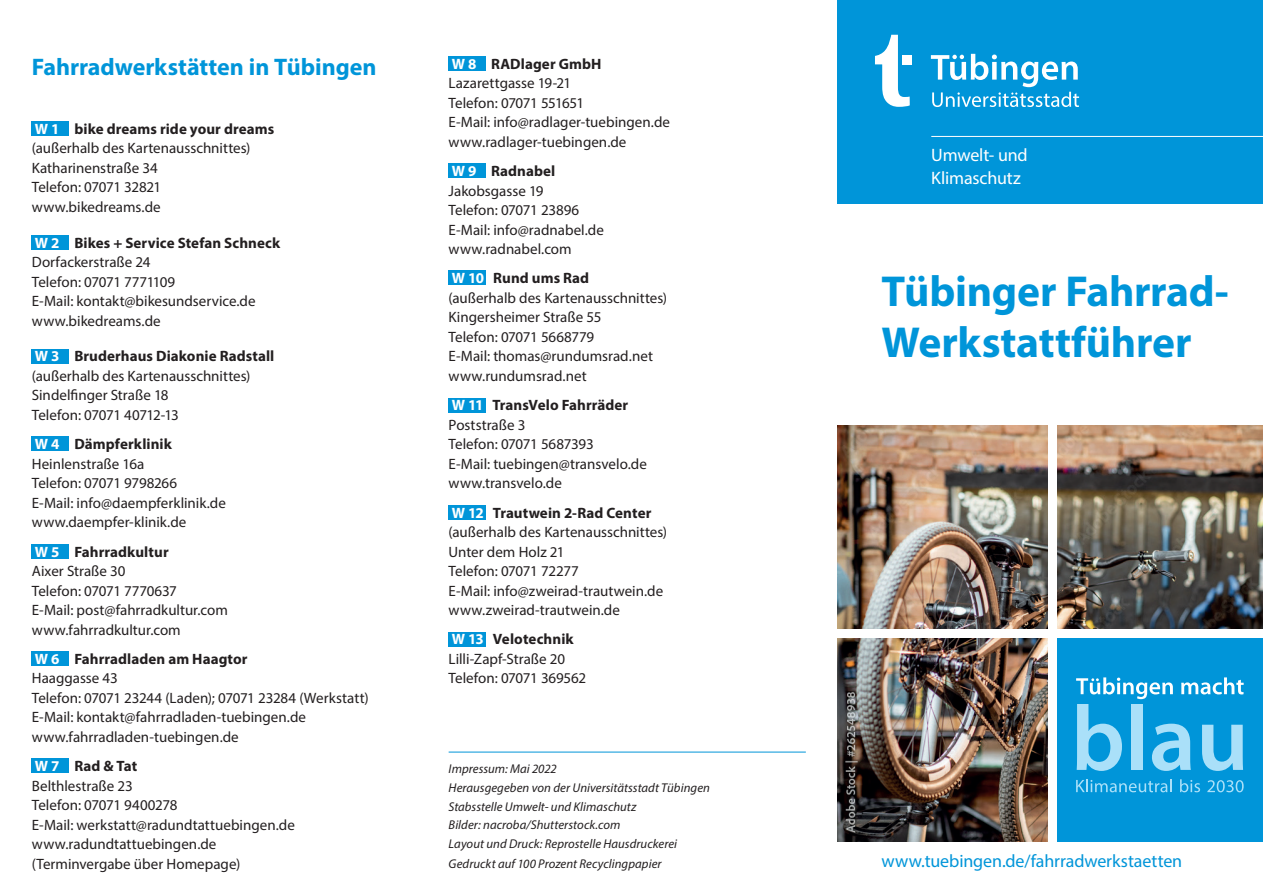
<style>
.page{position:relative;width:1263px;height:893px;background:#fff}
.page>*{position:absolute;margin:0;border:0;box-sizing:border-box;transform-origin:0 0}
.t1{font:700 43.5px/51px "Myriad Pro";letter-spacing:-.005em;color:#0095d9}
.t2{font:700 24px "Myriad Pro";letter-spacing:-.005em;color:#0095d9}
.t3{font:18px "Myriad Pro";letter-spacing:-.005em;color:#0095d9}
.t4{font:18px/22.5px "Myriad Pro";letter-spacing:-.01em;color:#fff}
.t5{font:15px/19.5px "Myriad Pro";color:#231f20}
.t6{font:italic 12.75px/18.9px "Myriad Pro";letter-spacing:.005em;color:#231f20}
.s1{font-weight:700;color:#fff}
.s2{font-weight:700}
</style>
<div class="page">
<div style="left:449px;top:632px;width:37px;height:15px;background:#0095d9"></div>
<div style="left:448px;top:505px;width:38px;height:14px;background:#0095d9"></div>
<div style="left:449px;top:398px;width:37px;height:14px;background:#0095d9"></div>
<div style="left:449px;top:271px;width:37px;height:14px;background:#0095d9"></div>
<div style="left:449px;top:163px;width:37px;height:15px;background:#0095d9"></div>
<div style="left:449px;top:56px;width:37px;height:15px;background:#0095d9"></div>
<div style="left:32px;top:759px;width:37px;height:14px;background:#0095d9"></div>
<div style="left:32px;top:651px;width:37px;height:15px;background:#0095d9"></div>
<div style="left:32px;top:544px;width:37px;height:14px;background:#0095d9"></div>
<div style="left:32px;top:436px;width:37px;height:15px;background:#0095d9"></div>
<div style="left:32px;top:349px;width:37px;height:15px;background:#0095d9"></div>
<div style="left:32px;top:235px;width:37px;height:15px;background:#0095d9"></div>
<div style="left:32px;top:122px;width:37px;height:14px;background:#0095d9"></div>
<img style="left:838px;top:425px;width:425px;height:417px">
<div style="left:838px;top:0;width:425px;height:204px;background:#0095d9"></div>
<hr style="left:931px;top:136px;width:332px;height:1px;background:#fff">
<svg style="left:931px;top:54px;width:148px;height:53px"></svg>
<svg style="left:875px;top:35px;width:35px;height:72px"></svg>
<div style="left:902px;top:55px;width:10px;height:9px;background:#fff"></div>
<hr style="left:449px;top:752px;width:357px;height:1px;background:#0095d9">
<div style="left:1057px;top:638px;width:206px;height:204px;background:#0095d9"></div>
<svg style="left:1076px;top:677px;width:168px;height:94px"></svg>
<svg style="left:1076px;top:779px;width:96px;height:13px"></svg>
<svg style="left:1180px;top:779px;width:20px;height:13px"></svg>
<svg style="left:1207px;top:780px;width:37px;height:12px"></svg>
<div style="left:1048px;top:418px;width:9px;height:427px;background:#fff"></div>
<div style="left:828px;top:629px;width:435px;height:9px;background:#fff"></div>
<h2 class="t2" style="left:32px;top:52px;width:346px">Fahrradwerkstätten in Tübingen</h2>
<p class="t5" style="left:32px;top:119px;width:244px"><span class="s1">W 1</span> <span class="s2">bike dreams ride your dreams </span>(außerhalb des Kartenausschnittes)<br>Katharinenstraße 34<br>Telefon: 07071 32821 www.bikedreams.de</p>
<p class="t5" style="left:32px;top:233px;width:250px"><span class="s1">W 2</span> <span class="s2">Bikes + Service Stefan Schneck<br></span>Dorfackerstraße 24<br>Telefon: 07071 7771109<br>E-Mail: kontakt@bikesundservice.de www.bikedreams.de</p>
<p class="t5" style="left:32px;top:346px;width:244px"><span class="s1">W 3</span> <span class="s2">Bruderhaus Diakonie Radstall </span>(außerhalb des Kartenausschnittes)<br>Sindelfinger Straße 18<br>Telefon: 07071 40712-13</p>
<p class="t5" style="left:32px;top:434px;width:195px"><span class="s1">W 4</span> <span class="s2">Dämpferklinik<br></span>Heinlenstraße 16a<br>Telefon: 07071 9798266<br>E-Mail: info@daempferklinik.de www.daempfer-klinik.de</p>
<p class="t5" style="left:32px;top:541px;width:198px"><span class="s1">W 5</span> <span class="s2">Fahrradkultur<br></span>Aixer Straße 30<br>Telefon: 07071 7770637<br>E-Mail: post@fahrradkultur.com www.fahrradkultur.com</p>
<p class="t5" style="left:32px;top:649px;width:338px"><span class="s1">W 6</span> <span class="s2">Fahrradladen am Haagtor<br></span>Haaggasse 43<br>Telefon: 07071 23244 (Laden); 07071 23284 (Werkstatt)<br>E-Mail: kontakt@fahrradladen-tuebingen.de www.fahrradladen-tuebingen.de</p>
<p class="t5" style="left:32px;top:756px;width:264px"><span class="s1">W 7</span> <span class="s2">Rad &amp; Tat<br></span>Belthlestraße 23<br>Telefon: 07071 9400278<br>E-Mail: werkstatt@radundtattuebingen.de www.radundtattuebingen.de (Terminvergabe über Homepage)</p>
<p class="t5" style="left:449px;top:54px;width:223px"><span class="s1">W 8</span> <span class="s2">RADlager GmbH<br></span>Lazarettgasse 19-21<br>Telefon: 07071 551651<br>E-Mail: info@radlager-tuebingen.de www.radlager-tuebingen.de</p>
<p class="t5" style="left:449px;top:161px;width:157px"><span class="s1">W 9</span> <span class="s2">Radnabel<br></span>Jakobsgasse 19<br>Telefon: 07071 23896<br>E-Mail: info@radnabel.de www.radnabel.com</p>
<p class="t5" style="left:449px;top:268px;width:220px"><span class="s1">W 10</span> <span class="s2">Rund ums Rad<br></span>(außerhalb des Kartenausschnittes)<br>Kingersheimer Straße 55<br>Telefon: 07071 5668779<br>E-Mail: thomas@rundumsrad.net www.rundumsrad.net</p>
<p class="t5" style="left:449px;top:395px;width:200px"><span class="s1">W 11</span> <span class="s2">TransVelo Fahrräder<br></span>Poststraße 3<br>Telefon: 07071 5687393<br>E-Mail: tuebingen@transvelo.de www.transvelo.de</p>
<p class="t5" style="left:449px;top:503px;width:220px"><span class="s1">W 12</span> <span class="s2">Trautwein 2-Rad Center </span>(außerhalb des Kartenausschnittes)<br>Unter dem Holz 21<br>Telefon: 07071 72277<br>E-Mail: info@zweirad-trautwein.de www.zweirad-trautwein.de</p>
<p class="t5" style="left:449px;top:629px;width:139px"><span class="s1">W 13</span> <span class="s2">Velotechnik<br></span>Lilli-Zapf-Straße 20<br>Telefon: 07071 369562</p>
<p class="t6" style="left:449px;top:759px;width:263px">Impressum: Mai 2022<br>Herausgegeben von der Universitätsstadt Tübingen Stabsstelle Umwelt- und Klimaschutz<br>Bilder: nacroba/Shutterstock.com<br>Layout und Druck: Reprostelle Hausdruckerei Gedruckt auf 100 Prozent Recyclingpapier</p>
<p class="t4" style="left:931px;top:144px;width:98px">Umwelt- und<br>Klimaschutz</p>
<h1 class="t1" style="left:881px;top:264px;width:349px">Tübinger Fahrrad-<br>Werkstattführer</h1>
<p class="t3" style="left:881px;top:850px;width:302px">www.tuebingen.de/fahrradwerkstaetten</p>
</div>
